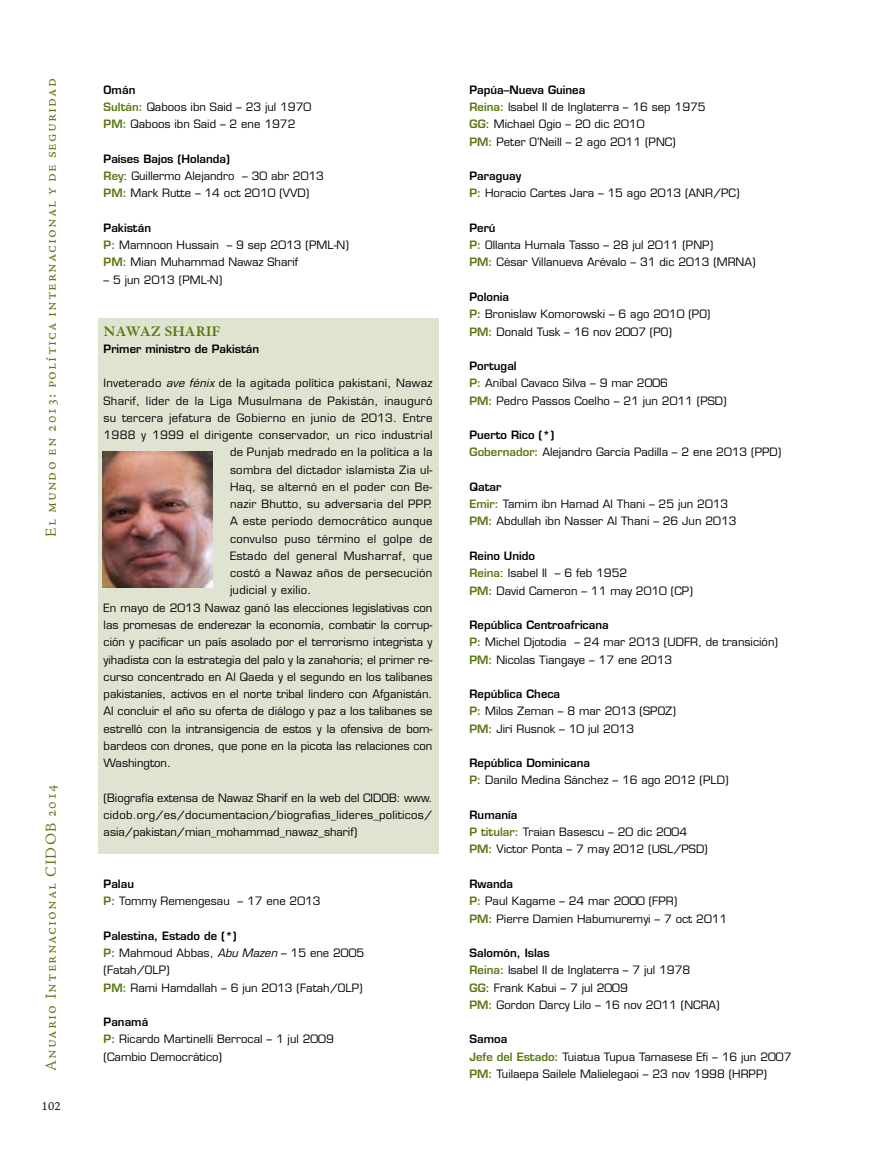
<style>
.page{position:relative;width:885px;height:1149px;background:#fff}
.page>*{position:absolute;margin:0;border:0;box-sizing:border-box;transform-origin:0 0}
.t1{font:15px "Adobe Jenson Pro Lt Capt";letter-spacing:.07em;color:#5a7713}
.t2{font:700 15px "Granjon";letter-spacing:.015em;color:#5a7713}
.t3{font:12px "Adobe Jenson Pro Lt Capt";color:#000}
.t4{font:11.25px/17.2px "Eurostile";color:#000}
.t5{font:11.25px "Eurostile";letter-spacing:.025em;color:#000}
.t6{font:600 11.25px "Eurostile";color:#000}
.s1{font-weight:600}
.s2{font-weight:600;color:#5a7713}
.s3{font-style:italic}
</style>
<div class="page">
<div style="left:98px;top:318px;width:340px;height:535px;background:#dee4d0"></div>
<img style="left:102px;top:451px;width:111px;height:136px">
<h1 class="t1" style="left:42px;top:536px;width:460px;rotate:-90deg">El mundo en 2013: política internacional y de seguridad</h1>
<p class="t4" style="left:469px;top:81px;width:238px"><span class="s1">Papúa–Nueva Guinea<br></span><span class="s2">Reina:</span> Isabel II de Inglaterra – 16 sep 1975<br><span class="s2">GG:</span> Michael Ogio – 20 dic 2010<br><span class="s2">PM:</span> Peter O’Neill – 2 ago 2011 (PNC)</p>
<p class="t4" style="left:104px;top:81px;width:209px"><span class="s1">Omán<br></span><span class="s2">Sultán:</span> Qaboos ibn Said – 23 jul 1970<br><span class="s2">PM:</span> Qaboos ibn Said – 2 ene 1972</p>
<p class="t4" style="left:104px;top:150px;width:222px"><span class="s1">Países Bajos (Holanda)<br></span><span class="s2">Rey</span>: Guillermo Alejandro – 30 abr 2013<br><span class="s2">PM:</span> Mark Rutte – 14 oct 2010 (VVD)</p>
<p class="t4" style="left:104px;top:219px;width:247px"><span class="s1">Pakistán<br></span><span class="s2">P:</span> Mamnoon Hussain – 9 sep 2013 (PML-N)<br><span class="s2">PM:</span> Mian Muhammad Nawaz Sharif</p>
<p class="t4" style="left:104px;top:271px;width:120px">– 5 jun 2013 (PML-N)</p>
<h1 class="t2" style="left:104px;top:322px;width:118px">NAWAZ SHARIF</h1>
<p class="t6" style="left:104px;top:341px;width:157px">Primer ministro de Pakistán</p>
<p class="t5" style="left:104px;top:376px;width:330px">Inveterado <span class="s3">ave fénix</span> de la agitada política pakistaní, Nawaz</p>
<p class="t5" style="left:104px;top:393px;width:330px">Sharif, líder de la Liga Musulmana de Pakistán, inauguró</p>
<p class="t5" style="left:104px;top:411px;width:330px">su tercera jefatura de Gobierno en junio de 2013. Entre</p>
<p class="t5" style="left:104px;top:428px;width:330px">1988 y 1999 el dirigente conservador, un rico industrial</p>
<p class="t5" style="left:230px;top:445px;width:204px">de Punjab medrado en la política a la</p>
<p class="t5" style="left:230px;top:462px;width:204px">sombra del dictador islamista Zia ul-</p>
<p class="t5" style="left:230px;top:480px;width:204px">Haq, se alternó en el poder con Be-</p>
<p class="t5" style="left:230px;top:497px;width:204px">nazir Bhutto, su adversaria del PPP.</p>
<p class="t5" style="left:230px;top:514px;width:204px">A este período democrático aunque</p>
<p class="t5" style="left:230px;top:531px;width:204px">convulso puso término el golpe de</p>
<p class="t5" style="left:230px;top:549px;width:204px">Estado del general Musharraf, que</p>
<p class="t5" style="left:230px;top:566px;width:204px">costó a Nawaz años de persecución</p>
<p class="t5" style="left:230px;top:583px;width:83px">judicial y exilio.</p>
<p class="t4" style="left:104px;top:599px;width:330px">En mayo de 2013 Nawaz ganó las elecciones legislativas con</p>
<p class="t4" style="left:104px;top:616px;width:330px">las promesas de enderezar la economía, combatir la corrup-</p>
<p class="t4" style="left:104px;top:633px;width:330px">ción y pacificar un país asolado por el terrorismo integrista y</p>
<p class="t4" style="left:104px;top:650px;width:330px">yihadista con la estrategia del palo y la zanahoria; el primer re-</p>
<p class="t4" style="left:104px;top:668px;width:330px">curso concentrado en Al Qaeda y el segundo en los talibanes</p>
<p class="t4" style="left:104px;top:685px;width:330px">pakistaníes, activos en el norte tribal lindero con Afganistán.</p>
<p class="t4" style="left:104px;top:702px;width:330px">Al concluir el año su oferta de diálogo y paz a los talibanes se</p>
<p class="t4" style="left:104px;top:719px;width:330px">estrelló con la intransigencia de estos y la ofensiva de bom-</p>
<p class="t4" style="left:104px;top:737px;width:330px">bardeos con drones, que pone en la picota las relaciones con</p>
<p class="t4" style="left:104px;top:754px;width:69px">Washington.</p>
<p class="t4" style="left:104px;top:788px;width:330px;text-align:justify">(Biografía extensa de Nawaz Sharif en la web del CIDOB: www. cidob.org/es/documentacion/biografias_lideres_politicos/ asia/pakistan/mian_mohammad_nawaz_sharif)</p>
<p class="t4" style="left:469px;top:167px;width:271px"><span class="s1">Paraguay<br></span><span class="s2">P:</span> Horacio Cartes Jara – 15 ago 2013 (ANR/PC)</p>
<p class="t4" style="left:469px;top:219px;width:287px"><span class="s1">Perú<br></span><span class="s2">P:</span> Ollanta Humala Tasso – 28 jul 2011 (PNP)<br><span class="s2">PM:</span> César Villanueva Arévalo – 31 dic 2013 (MRNA)</p>
<p class="t4" style="left:469px;top:288px;width:242px"><span class="s1">Polonia<br></span><span class="s2">P:</span> Bronislaw Komorowski – 6 ago 2010 (PO)<br><span class="s2">PM:</span> Donald Tusk – 16 nov 2007 (PO)</p>
<p class="t4" style="left:469px;top:357px;width:259px"><span class="s1">Portugal<br></span><span class="s2">P:</span> Aníbal Cavaco Silva – 9 mar 2006<br><span class="s2">PM:</span> Pedro Passos Coelho – 21 jun 2011 (PSD)</p>
<p class="t4" style="left:469px;top:426px;width:313px"><span class="s1">Puerto Rico (*)<br></span><span class="s2">Gobernador:</span> Alejandro García Padilla – 2 ene 2013 (PPD)</p>
<p class="t4" style="left:469px;top:478px;width:268px"><span class="s1">Qatar<br></span><span class="s2">Emir:</span> Tamim ibn Hamad Al Thani – 25 jun 2013<br><span class="s2">PM:</span> Abdullah ibn Nasser Al Thani – 26 Jun 2013</p>
<p class="t4" style="left:469px;top:547px;width:225px"><span class="s1">Reino Unido<br></span><span class="s2">Reina</span>: Isabel II – 6 feb 1952<br><span class="s2">PM:</span> David Cameron – 11 may 2010 (CP)</p>
<p class="t4" style="left:469px;top:616px;width:310px"><span class="s1">República Centroafricana<br></span><span class="s2">P:</span> Michel Djotodia – 24 mar 2013 (UDFR, de transición)<br><span class="s2">PM:</span> Nicolas Tiangaye – 17 ene 2013</p>
<p class="t4" style="left:469px;top:685px;width:208px"><span class="s1">República Checa<br></span><span class="s2">P:</span> Milos Zeman – 8 mar 2013 (SPOZ)<br><span class="s2">PM:</span> Jirí Rusnok – 10 jul 2013</p>
<p class="t4" style="left:469px;top:754px;width:260px"><span class="s1">República Dominicana<br></span><span class="s2">P:</span> Danilo Medina Sánchez – 16 ago 2012 (PLD)</p>
<p class="t4" style="left:469px;top:806px;width:240px"><span class="s1">Rumanía<br></span><span class="s2">P titular:</span> Traian Basescu – 20 dic 2004<br><span class="s2">PM:</span> Victor Ponta – 7 may 2012 (USL/PSD)</p>
<p class="t4" style="left:469px;top:875px;width:259px"><span class="s1">Rwanda<br></span><span class="s2">P:</span> Paul Kagame – 24 mar 2000 (FPR)<br><span class="s2">PM:</span> Pierre Damien Habumuremyi – 7 oct 2011</p>
<p class="t4" style="left:469px;top:944px;width:252px"><span class="s1">Salomón, Islas<br></span><span class="s2">Reina:</span> Isabel II de Inglaterra – 7 jul 1978<br><span class="s2">GG:</span> Frank Kabui – 7 jul 2009<br><span class="s2">PM:</span> Gordon Darcy Lilo – 16 nov 2011 (NCRA)</p>
<p class="t4" style="left:469px;top:1030px;width:323px"><span class="s1">Samoa<br></span><span class="s2">Jefe del Estado:</span> Tuiatua Tupua Tamasese Efi – 16 jun 2007<br><span class="s2">PM:</span> Tuilaepa Sailele Malielegaoi – 23 nov 1998 (HRPP)</p>
<h1 class="t1" style="left:42px;top:1070px;width:288px;rotate:-90deg">Anuario Internacional CIDOB 2014</h1>
<p class="t3" style="left:42px;top:1098px;width:21px">102</p>
<p class="t4" style="left:104px;top:875px;width:218px"><span class="s1">Palau<br></span><span class="s2">P:</span> Tommy Remengesau – 17 ene 2013</p>
<p class="t4" style="left:104px;top:926px;width:262px"><span class="s1">Palestina, Estado de (*)<br></span><span class="s2">P:</span> Mahmoud Abbas, <span class="s3">Abu Mazen</span> – 15 ene 2005 (Fatah/OLP)<br><span class="s2">PM:</span> Rami Hamdallah – 6 jun 2013 (Fatah/OLP)</p>
<p class="t4" style="left:104px;top:1013px;width:232px"><span class="s1">Panamá<br></span><span class="s2">P:</span> Ricardo Martinelli Berrocal – 1 jul 2009 (Cambio Democrático)</p>
</div>
